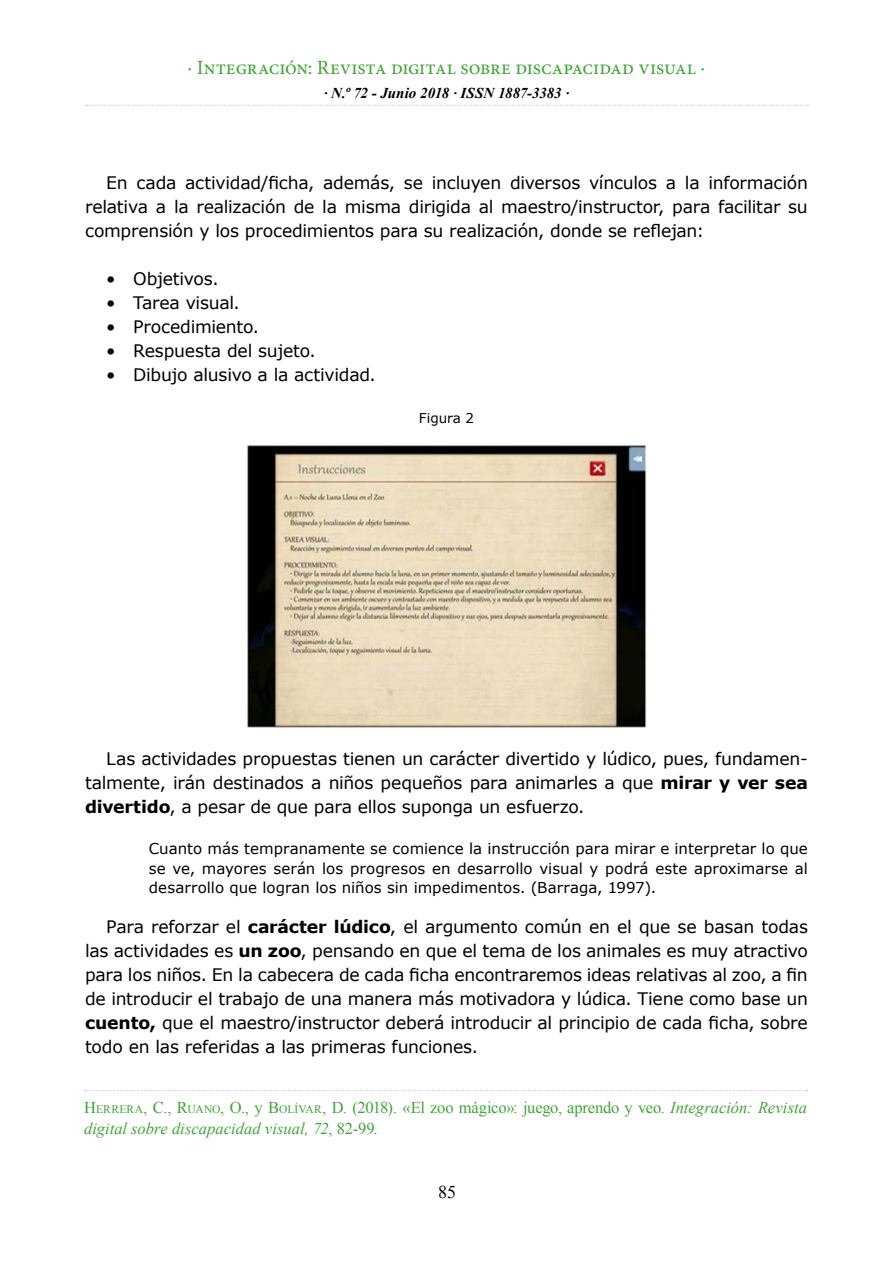
<style>
.page{position:relative;width:893px;height:1263px;background:#fff}
.page>*{position:absolute;margin:0;border:0;box-sizing:border-box;transform-origin:0 0}
.t1{font:20.25px "Minion Pro";letter-spacing:-.01em;color:#3fa535}
.t2{font:18px "Times New Roman";color:#000}
.t3{font:17.25px/24px "Verdana";letter-spacing:-.015em;color:#000;text-align:justify}
.t4{font:16.5px/21px "Times New Roman";letter-spacing:-.01em;color:#3fa535}
.t5{font:15px/19.5px "Verdana";color:#000;text-align:justify}
.t6{font:italic 700 15px "Times New Roman";letter-spacing:-.005em;color:#000}
.t7{font:13.5px "Verdana";letter-spacing:-.005em;color:#000}
.s1{font-weight:700}
.s2{font-style:inherit}
.s3{font-size:11.55px}
.s4{font-style:italic}
</style>
<div class="page">
<svg style="left:86px;top:105px;width:722px;height:1px"></svg>
<img style="left:247px;top:444px;width:400px;height:284px">
<svg style="left:85px;top:1090px;width:722px;height:1px"></svg>
<p class="t1" style="left:188px;top:54px;width:519px">· Integración: Revista digital sobre discapacidad visual ·</p>
<p class="t6" style="left:324px;top:83px;width:247px">· N.º 72 - Junio 2018 · ISSN 1887-3383 ·</p>
<p class="t3" style="left:85px;top:170px;width:724px;text-indent:21px">En cada actividad/ficha, además, se incluyen diversos vínculos a la información relativa a la realización de la misma dirigida al maestro/instructor, para facilitar su comprensión y los procedimientos para su realización, donde se reflejan:</p>
<p class="t3" style="left:106px;top:266px;width:114px">• Objetivos.</p>
<p class="t3" style="left:106px;top:290px;width:135px">• Tarea visual.</p>
<p class="t3" style="left:106px;top:314px;width:154px">• Procedimiento.</p>
<p class="t3" style="left:106px;top:338px;width:211px">• Respuesta del sujeto.</p>
<p class="t3" style="left:106px;top:362px;width:271px">• Dibujo alusivo a la actividad.</p>
<p class="t7" style="left:419px;top:409px;width:57px">Figura 2</p>
<p class="t3" style="left:85px;top:746px;width:724px;text-indent:21px">Las actividades propuestas tienen un carácter divertido y lúdico, pues, fundamen&shy;talmente, irán destinados a niños pequeños para animarles a que <span class="s1">mirar y ver sea divertido</span>, a pesar de que para ellos suponga un esfuerzo.</p>
<p class="t5" style="left:149px;top:838px;width:661px">Cuanto más tempranamente se comience la instrucción para mirar e interpretar lo que se ve, mayores serán los progresos en desarrollo visual y podrá este aproximarse al desarrollo que logran los niños sin impedimentos. (Barraga, 1997).</p>
<p class="t3" style="left:85px;top:914px;width:724px;text-indent:21px">Para reforzar el <span class="s1">carácter lúdico</span>, el argumento común en el que se basan todas las actividades es <span class="s1">un zoo</span>, pensando en que el tema de los animales es muy atractivo para los niños. En la cabecera de cada ficha encontraremos ideas relativas al zoo, a fin de introducir el trabajo de una manera más motivadora y lúdica. Tiene como base un <span class="s1">cuento,</span> que el maestro/instructor deberá introducir al principio de cada ficha, sobre todo en las referidas a las primeras funciones.</p>
<p class="t4" style="left:84px;top:1096px;width:724px"><span class="s2">H</span><span class="s3">ERRERA</span>, C., <span class="s2">R</span><span class="s3">UANO</span>, O., y <span class="s2">B</span><span class="s3">OLÍVAR</span>, D. (2018). «El zoo mágico»: juego, aprendo y veo. <span class="s4">Integración: Revista digital sobre discapacidad visual, 72</span>, 82-99.</p>
<p class="t2" style="left:438px;top:1180px;width:19px">85</p>
</div>
